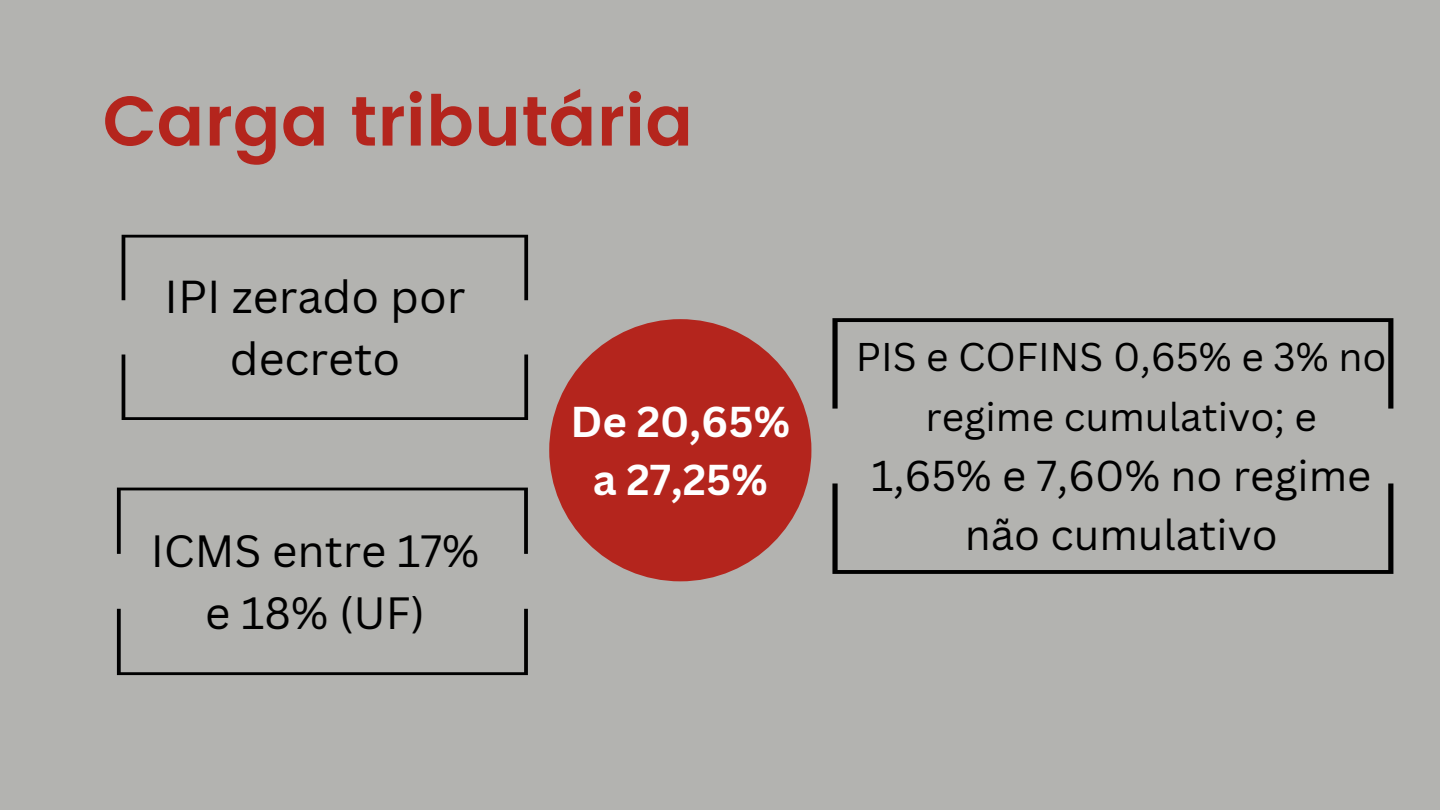
<style>
.page{position:relative;width:1440px;height:810px;background:#b3b3b0}
.page>*{position:absolute;margin:0;border:0;box-sizing:border-box;transform-origin:0 0}
.t1{font:600 70px "Poppins";color:#b4251d}
.t2{font:45px/62.2px "Canva Sans";color:#000;text-align:center}
.t3{font:44px/61.5px "Canva Sans";color:#000;text-align:center}
.t4{font:42px/58.5px "Canva Sans";color:#000;text-align:center}
.t5{font:700 42px/58.5px "Canva Sans";color:#fff;text-align:center}
.t6{font:39px/60px "Canva Sans";color:#000;text-align:center}
</style>
<div class="page">
<div style="left:549px;top:319px;width:262px;height:262px;background:#b4251d;border-radius:50%"></div>
<svg style="left:117px;top:488px;width:411px;height:66px"></svg>
<svg style="left:117px;top:609px;width:411px;height:66px"></svg>
<svg style="left:122px;top:235px;width:406px;height:65px"></svg>
<svg style="left:122px;top:355px;width:406px;height:65px"></svg>
<svg style="left:832px;top:318px;width:561px;height:91px"></svg>
<svg style="left:832px;top:483px;width:561px;height:91px"></svg>
<p class="t1" style="left:103px;top:80px;width:592px">Carga tributária</p>
<p class="t2" style="left:165px;top:265px;width:303px">IPI zerado por decreto</p>
<p class="t3" style="left:151px;top:519px;width:330px">ICMS entre 17% e 18% (UF)</p>
<p class="t5" style="left:570px;top:391px;width:221px">De 20,65% a 27,25%</p>
<p class="t6" style="left:856px;top:325px;width:532px">PIS e COFINS 0,65% e 3% no regime cumulativo; e</p>
<p class="t4" style="left:871px;top:446px;width:502px">1,65% e 7,60% no regime não cumulativo</p>
</div>
